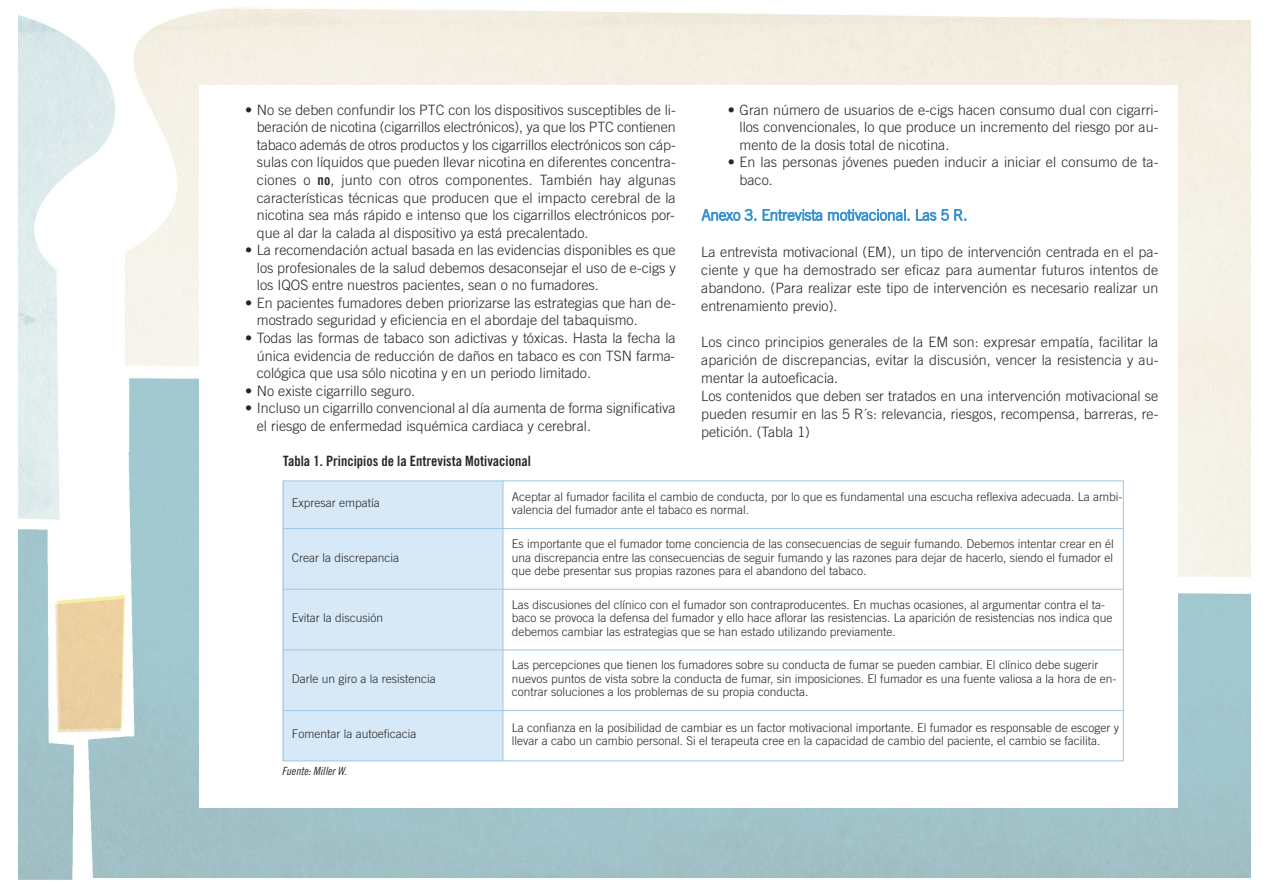
<style>
.page{position:relative;width:1263px;height:893px;background:#fff}
.page>*{position:absolute;margin:0;border:0;box-sizing:border-box;transform-origin:0 0}
.t1{font:300 15px "Trade Gothic LT Std";color:#3892d2}
.t2{font:300 14.25px/17.5px "Trade Gothic LT Std";color:#272627;text-align:justify}
.t3{font:14.25px "Trade Gothic LT Std Bd Cn 20";color:#272627}
.t4{font:300 12px/13.5px "Trade Gothic LT Std";color:#272627}
.t5{font:11.25px "Trade Gothic LT Std Cn 18 Obl";color:#272627}
.s1{font-family:"Trade Gothic LT Std Bd Cn 20";font-weight:400}
</style>
<div class="page">
<img style="left:19px;top:7px;width:1231px;height:873px">
<div style="left:199px;top:85px;width:979px;height:723px;background:#fff"></div>
<div style="left:283px;top:481px;width:220px;height:48px;background:#d7e9f6"></div>
<div style="left:283px;top:529px;width:220px;height:60px;background:#d7e9f6"></div>
<div style="left:283px;top:589px;width:220px;height:61px;background:#d7e9f6"></div>
<div style="left:283px;top:650px;width:220px;height:61px;background:#d7e9f6"></div>
<div style="left:283px;top:711px;width:220px;height:50px;background:#d7e9f6"></div>
<hr style="left:283px;top:481px;width:1px;height:280px;background:#9cc8e8">
<hr style="left:503px;top:481px;width:1px;height:280px;background:#9cc8e8">
<hr style="left:1123px;top:481px;width:1px;height:280px;background:#9cc8e8">
<hr style="left:283px;top:481px;width:840px;height:1px;background:#9cc8e8">
<hr style="left:283px;top:528px;width:840px;height:1px;background:#9cc8e8">
<hr style="left:283px;top:589px;width:840px;height:1px;background:#9cc8e8">
<hr style="left:283px;top:650px;width:840px;height:1px;background:#9cc8e8">
<hr style="left:283px;top:710px;width:840px;height:1px;background:#9cc8e8">
<hr style="left:283px;top:761px;width:840px;height:1px;background:#9cc8e8">
<p class="t2" style="left:257px;top:102px;width:420px;text-indent:-12px">• No se deben confundir los PTC con los dispositivos susceptibles de li&shy;beración de nicotina (cigarrillos electrónicos), ya que los PTC contienen tabaco además de otros productos y los cigarrillos electrónicos son cáp&shy;sulas con líquidos que pueden llevar nicotina en diferentes concentra&shy;ciones o <span class="s1">no</span>, junto con otros componentes. También hay algunas características técnicas que producen que el impacto cerebral de la nicotina sea más rápido e intenso que los cigarrillos electrónicos por&shy;que al dar la calada al dispositivo ya está precalentado.</p>
<p class="t2" style="left:257px;top:243px;width:420px;text-indent:-12px">• La recomendación actual basada en las evidencias disponibles es que los profesionales de la salud debemos desaconsejar el uso de e-cigs y los IQOS entre nuestros pacientes, sean o no fumadores.</p>
<p class="t2" style="left:257px;top:295px;width:420px;text-indent:-12px">• En pacientes fumadores deben priorizarse las estrategias que han de&shy;mostrado seguridad y eficiencia en el abordaje del tabaquismo.</p>
<p class="t2" style="left:257px;top:330px;width:420px;text-indent:-12px">• Todas las formas de tabaco son adictivas y tóxicas. Hasta la fecha la única evidencia de reducción de daños en tabaco es con TSN farma&shy;cológica que usa sólo nicotina y en un periodo limitado.</p>
<p class="t2" style="left:245px;top:383px;width:172px">• No existe cigarrillo seguro.</p>
<p class="t2" style="left:257px;top:401px;width:420px;text-indent:-12px">• Incluso un cigarrillo convencional al día aumenta de forma significativa el riesgo de enfermedad isquémica cardiaca y cerebral.</p>
<p class="t3" style="left:283px;top:456px;width:249px">Tabla 1. Principios de la Entrevista Motivacional</p>
<p class="t2" style="left:739px;top:102px;width:420px;text-indent:-12px">• Gran número de usuarios de e-cigs hacen consumo dual con cigarri&shy;llos convencionales, lo que produce un incremento del riesgo por au&shy;mento de la dosis total de nicotina.</p>
<p class="t2" style="left:739px;top:155px;width:420px;text-indent:-12px">• En las personas jóvenes pueden inducir a iniciar el consumo de ta&shy;baco.</p>
<p class="t1" style="left:701px;top:209px;width:267px">Anexo 3. Entrevista motivacional. Las 5 R.</p>
<p class="t2" style="left:701px;top:244px;width:459px;line-height:18px">La entrevista motivacional (EM), un tipo de intervención centrada en el pa&shy;ciente y que ha demostrado ser eficaz para aumentar futuros intentos de abandono. (Para realizar este tipo de intervención es necesario realizar un entrenamiento previo).</p>
<p class="t2" style="left:701px;top:334px;width:459px;line-height:18px;text-align:left">Los cinco principios generales de la EM son: expresar empatía, facilitar la aparición de discrepancias, evitar la discusión, vencer la resistencia y au&shy;mentar la autoeficacia.<br>Los contenidos que deben ser tratados en una intervención motivacional se pueden resumir en las 5 R´s: relevancia, riesgos, recompensa, barreras, re&shy;petición. (Tabla 1)</p>
<p class="t4" style="left:292px;top:497px;width:89px">Expresar empatía</p>
<p class="t4" style="left:512px;top:491px;width:612px">Aceptar al fumador facilita el cambio de conducta, por lo que es fundamental una escucha reflexiva adecuada. La ambi&shy;valencia del fumador ante el tabaco es normal.</p>
<p class="t4" style="left:292px;top:552px;width:109px">Crear la discrepancia</p>
<p class="t4" style="left:512px;top:538px;width:604px;text-align:justify">Es importante que el fumador tome conciencia de las consecuencias de seguir fumando. Debemos intentar crear en él una discrepancia entre las consecuencias de seguir fumando y las razones para dejar de hacerlo, siendo el fumador el que debe presentar sus propias razones para el abandono del tabaco.</p>
<p class="t4" style="left:292px;top:612px;width:93px">Evitar la discusión</p>
<p class="t4" style="left:292px;top:673px;width:145px">Darle un giro a la resistencia</p>
<p class="t4" style="left:512px;top:599px;width:602px">Las discusiones del clínico con el fumador son contraproducentes. En muchas ocasiones, al argumentar contra el ta&shy;baco se provoca la defensa del fumador y ello hace aflorar las resistencias. La aparición de resistencias nos indica que debemos cambiar las estrategias que se han estado utilizando previamente.</p>
<p class="t4" style="left:512px;top:659px;width:606px">Las percepciones que tienen los fumadores sobre su conducta de fumar se pueden cambiar. El clínico debe sugerir nuevos puntos de vista sobre la conducta de fumar, sin imposiciones. El fumador es una fuente valiosa a la hora de en&shy;contrar soluciones a los problemas de su propia conducta.</p>
<p class="t4" style="left:292px;top:728px;width:126px">Fomentar la autoeficacia</p>
<p class="t4" style="left:512px;top:722px;width:609px">La confianza en la posibilidad de cambiar es un factor motivacional importante. El fumador es responsable de escoger y llevar a cabo un cambio personal. Si el terapeuta cree en la capacidad de cambio del paciente, el cambio se facilita.</p>
<p class="t5" style="left:282px;top:767px;width:66px">Fuente: Miller W.</p>
</div>
